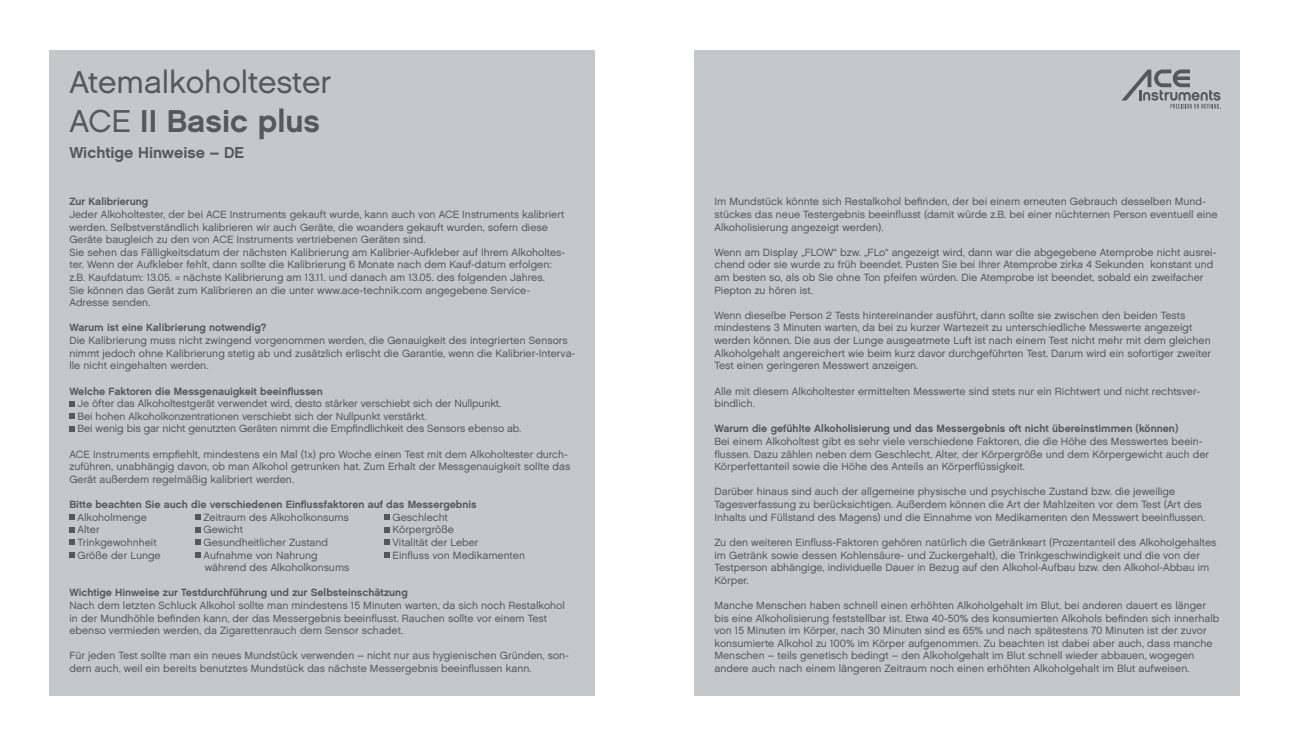
<style>
.page{position:relative;width:1290px;height:745px;background:#fff}
.page>*{position:absolute;margin:0;border:0;box-sizing:border-box;transform-origin:0 0}
.t1{font:31.5px "Chalet London Nineteen Sixty";color:#58585a}
.t2{font:31.5px "Chalet New York Nineteen Sixty";color:#58585a}
.t3{font:15.75px "Chalet New York Nineteen Sixty";color:#58585a}
.t4{font:10.5px/12.6px "Chalet London Nineteen Sixty";color:#58585a}
.t5{font:10.5px "Chalet New York Nineteen Sixty";color:#58585a}
.s1{font-family:"Chalet London Nineteen Sixty"}
</style>
<div class="page">
<div style="left:694px;top:50px;width:546px;height:644px;background:#c6c7c9"></div>
<div style="left:50px;top:50px;width:545px;height:644px;background:#c6c7c9"></div>
<svg style="left:69px;top:401px;width:6px;height:5px"></svg>
<svg style="left:69px;top:413px;width:6px;height:5px"></svg>
<svg style="left:69px;top:426px;width:6px;height:5px"></svg>
<svg style="left:69px;top:514px;width:6px;height:5px"></svg>
<svg style="left:195px;top:514px;width:6px;height:5px"></svg>
<svg style="left:384px;top:514px;width:6px;height:5px"></svg>
<svg style="left:69px;top:527px;width:6px;height:5px"></svg>
<svg style="left:195px;top:527px;width:6px;height:5px"></svg>
<svg style="left:384px;top:527px;width:6px;height:5px"></svg>
<svg style="left:69px;top:539px;width:6px;height:5px"></svg>
<svg style="left:195px;top:539px;width:6px;height:5px"></svg>
<svg style="left:384px;top:539px;width:6px;height:5px"></svg>
<svg style="left:69px;top:552px;width:6px;height:5px"></svg>
<svg style="left:195px;top:552px;width:6px;height:5px"></svg>
<svg style="left:384px;top:552px;width:6px;height:5px"></svg>
<svg style="left:1121px;top:69px;width:100px;height:40px"></svg>
<p class="t1" style="left:69px;top:63px;width:263px">Atemalkoholtester</p>
<p class="t2" style="left:69px;top:101px;width:252px"><span class="s1">ACE</span> II Basic plus</p>
<p class="t3" style="left:69px;top:142px;width:176px">Wichtige Hinweise – DE</p>
<p class="t5" style="left:69px;top:195px;width:80px">Zur Kalibrierung</p>
<p class="t4" style="left:69px;top:208px;width:496px">Jeder Alkoholtester, der bei ACE Instruments gekauft wurde, kann auch von ACE Instruments kalibriert werden. Selbstverständlich kalibrieren wir auch Geräte, die woanders gekauft wurden, sofern diese<br>Geräte baugleich zu den von ACE Instruments vertriebenen Geräten sind.</p>
<p class="t4" style="left:69px;top:245px;width:497px">Sie sehen das Fälligkeitsdatum der nächsten Kalibrierung am Kalibrier-Aufkleber auf Ihrem Alkoholtes&shy;ter. Wenn der Aufkleber fehlt, dann sollte die Kalibrierung 6 Monate nach dem Kauf-datum erfolgen:</p>
<p class="t4" style="left:69px;top:271px;width:477px">z.B. Kaufdatum: 13.05. = nächste Kalibrierung am 13.11. und danach am 13.05. des folgenden Jahres.</p>
<p class="t4" style="left:69px;top:283px;width:462px">Sie können das Gerät zum Kalibrieren an die unter www.ace-technik.com angegebene Service-</p>
<p class="t4" style="left:69px;top:296px;width:82px">Adresse senden.</p>
<p class="t5" style="left:69px;top:321px;width:199px">Warum ist eine Kalibrierung notwendig?</p>
<p class="t4" style="left:69px;top:334px;width:507px">Die Kalibrierung muss nicht zwingend vorgenommen werden, die Genauigkeit des integrierten Sensors nimmt jedoch ohne Kalibrierung stetig ab und zusätzlich erlischt die Garantie, wenn die Kalibrier-Interva&shy;lle nicht eingehalten werden.</p>
<p class="t5" style="left:69px;top:384px;width:255px">Welche Faktoren die Messgenauigkeit beeinflussen</p>
<p class="t4" style="left:78px;top:397px;width:425px">Je öfter das Alkoholtestgerät verwendet wird, desto stärker verschiebt sich der Nullpunkt.</p>
<p class="t4" style="left:78px;top:409px;width:351px">Bei hohen Alkoholkonzentrationen verschiebt sich der Nullpunkt verstärkt.</p>
<p class="t4" style="left:78px;top:422px;width:445px">Bei wenig bis gar nicht genutzten Geräten nimmt die Empfindlichkeit des Sensors ebenso ab.</p>
<p class="t4" style="left:69px;top:447px;width:502px">ACE Instruments empfiehlt, mindestens ein Mal (1x) pro Woche einen Test mit dem Alkoholtester durch&shy;zuführen, unabhängig davon, ob man Alkohol getrunken hat. Zum Erhalt der Messgenauigkeit sollte das<br>Gerät außerdem regelmäßig kalibriert werden.</p>
<p class="t5" style="left:69px;top:497px;width:409px">Bitte beachten Sie auch die verschiedenen Einflussfaktoren auf das Messergebnis</p>
<p class="t4" style="left:78px;top:510px;width:71px">Alkoholmenge</p>
<p class="t4" style="left:204px;top:510px;width:147px">Zeitraum des Alkoholkonsums</p>
<p class="t4" style="left:393px;top:510px;width:57px">Geschlecht</p>
<p class="t4" style="left:78px;top:523px;width:24px">Alter</p>
<p class="t4" style="left:204px;top:523px;width:41px">Gewicht</p>
<p class="t4" style="left:393px;top:523px;width:63px">Körpergröße</p>
<p class="t4" style="left:78px;top:535px;width:81px">Trinkgewohnheit</p>
<p class="t4" style="left:204px;top:535px;width:126px">Gesundheitlicher Zustand</p>
<p class="t4" style="left:393px;top:535px;width:87px">Vitalität der Leber</p>
<p class="t4" style="left:78px;top:548px;width:85px">Größe der Lunge</p>
<p class="t4" style="left:204px;top:548px;width:116px">Aufnahme von Nahrung</p>
<p class="t4" style="left:393px;top:548px;width:134px">Einfluss von Medikamenten</p>
<p class="t4" style="left:205px;top:560px;width:146px">während des Alkoholkonsums</p>
<p class="t5" style="left:69px;top:585px;width:340px">Wichtige Hinweise zur Testdurchführung und zur Selbsteinschätzung</p>
<p class="t4" style="left:69px;top:598px;width:497px">Nach dem letzten Schluck Alkohol sollte man mindestens 15 Minuten warten, da sich noch Restalkohol in der Mundhöhle befinden kann, der das Messergebnis beeinflusst. Rauchen sollte vor einem Test ebenso vermieden werden, da Zigarettenrauch dem Sensor schadet.</p>
<p class="t4" style="left:69px;top:649px;width:501px">Für jeden Test sollte man ein neues Mundstück verwenden – nicht nur aus hygienischen Gründen, son&shy;dern auch, weil ein bereits benutztes Mundstück das nächste Messergebnis beeinflussen kann.</p>
<p class="t4" style="left:714px;top:195px;width:504px">Im Mundstück könnte sich Restalkohol befinden, der bei einem erneuten Gebrauch desselben Mund&shy;stückes das neue Testergebnis beeinflusst (damit würde z.B. bei einer nüchternen Person eventuell eine<br>Alkoholisierung angezeigt werden).</p>
<p class="t4" style="left:714px;top:245px;width:503px">Wenn am Display „FLOW“ bzw. „FLo“ angezeigt wird, dann war die abgegebene Atemprobe nicht ausrei&shy;chend oder sie wurde zu früh beendet. Pusten Sie bei Ihrer Atemprobe zirka 4 Sekunden konstant und am besten so, als ob Sie ohne Ton pfeifen würden. Die Atemprobe ist beendet, sobald ein zweifacher Piepton zu hören ist.</p>
<p class="t4" style="left:714px;top:308px;width:498px">Wenn dieselbe Person 2 Tests hintereinander ausführt, dann sollte sie zwischen den beiden Tests mindestens 3 Minuten warten, da bei zu kurzer Wartezeit zu unterschiedliche Messwerte angezeigt werden können. Die aus der Lunge ausgeatmete Luft ist nach einem Test nicht mehr mit dem gleichen Alkoholgehalt angereichert wie beim kurz davor durchgeführten Test. Darum wird ein sofortiger zweiter Test einen geringeren Messwert anzeigen.</p>
<p class="t4" style="left:714px;top:384px;width:487px">Alle mit diesem Alkoholtester ermittelten Messwerte sind stets nur ein Richtwert und nicht rechtsver&shy;bindlich.</p>
<p class="t5" style="left:714px;top:422px;width:465px">Warum die gefühlte Alkoholisierung und das Messergebnis oft nicht übereinstimmen (können)</p>
<p class="t4" style="left:714px;top:434px;width:496px">Bei einem Alkoholtest gibt es sehr viele verschiedene Faktoren, die die Höhe des Messwertes beein&shy;flussen. Dazu zählen neben dem Geschlecht, Alter, der Körpergröße und dem Körpergewicht auch der<br>Körperfettanteil sowie die Höhe des Anteils an Körperflüssigkeit.</p>
<p class="t4" style="left:714px;top:485px;width:492px">Darüber hinaus sind auch der allgemeine physische und psychische Zustand bzw. die jeweilige<br>Tagesverfassung zu berücksichtigen. Außerdem können die Art der Mahlzeiten vor dem Test (Art des<br>Inhalts und Füllstand des Magens) und die Einnahme von Medikamenten den Messwert beeinflussen.</p>
<p class="t4" style="left:714px;top:535px;width:503px">Zu den weiteren Einfluss-Faktoren gehören natürlich die Getränkeart (Prozentanteil des Alkoholgehaltes im Getränk sowie dessen Kohlensäure- und Zuckergehalt), die Trinkgeschwindigkeit und die von der Testperson abhängige, individuelle Dauer in Bezug auf den Alkohol-Aufbau bzw. den Alkohol-Abbau im Körper.</p>
<p class="t4" style="left:714px;top:598px;width:506px">Manche Menschen haben schnell einen erhöhten Alkoholgehalt im Blut, bei anderen dauert es länger bis eine Alkoholisierung feststellbar ist. Etwa 40-50% des konsumierten Alkohols befinden sich innerhalb von 15 Minuten im Körper, nach 30 Minuten sind es 65% und nach spätestens 70 Minuten ist der zuvor konsumierte Alkohol zu 100% im Körper aufgenommen. Zu beachten ist dabei aber auch, dass manche Menschen – teils genetisch bedingt – den Alkoholgehalt im Blut schnell wieder abbauen, wogegen andere auch nach einem längeren Zeitraum noch einen erhöhten Alkoholgehalt im Blut aufweisen.</p>
</div>
